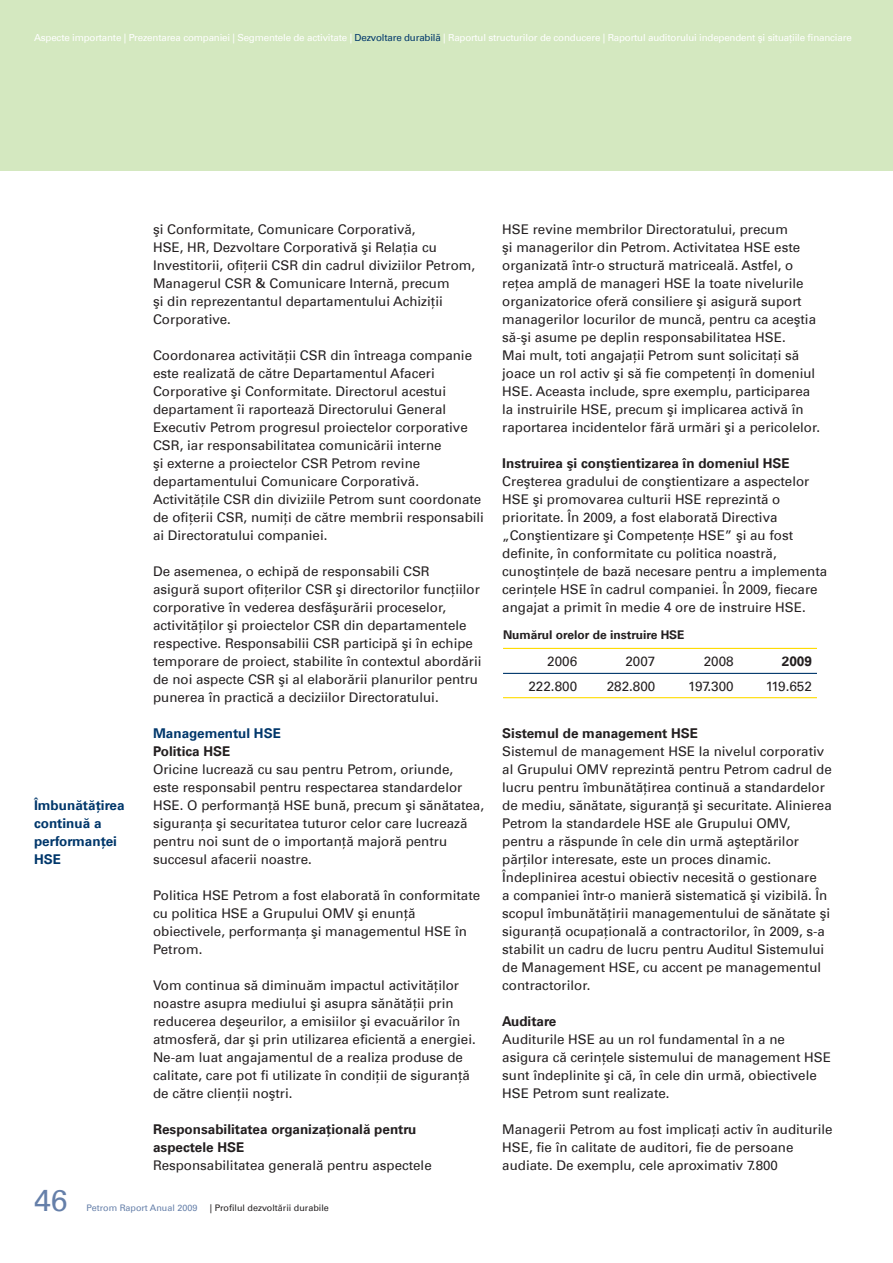
<style>
.page{position:relative;width:893px;height:1263px;background:#fff}
.page>*{position:absolute;margin:0;border:0;box-sizing:border-box;transform-origin:0 0}
.t1{font:30px "Univers Com 55 Roman";color:#657fa9}
.t2{font:700 13.5px/18px "Univers Com 65";color:#231f20}
.t3{font:700 13.5px/18px "Univers Com 65";color:#00376b}
.t4{font:13.5px "Univers Com 55 Roman";color:#231f20}
.t5{font:13.35px/18px "Univers Com 55 Roman";color:#231f20}
.t6{font:700 12px "Univers Com 65";color:#231f20}
.t7{font:9.75px "Univers Com 55 Roman";letter-spacing:-.015em;color:#fff}
.t8{font:9px "Univers Com 55 Roman";color:#231f20}
.t9{font:9px "Univers Com 55 Roman";color:#657fa9}
.s1{color:#00376b}
</style>
<div class="page">
<div style="left:0;top:0;width:893px;height:170px;background:#d4e8c0"></div>
<hr style="left:503px;top:648px;width:314px;height:1px;background:#ffdc01">
<hr style="left:503px;top:673px;width:314px;height:1px;background:#00376b">
<hr style="left:503px;top:697px;width:314px;height:1px;background:#ffdc01">
<p class="t7" style="left:34px;top:32px;width:819px">Aspecte importante | Prezentarea companiei | Segmentele de activitate | <span class="s1">Dezvoltare durabilă</span> | Raportul structurilor de conducere | Raportul auditorului independent şi situaţiile financiare</p>
<p class="t3" style="left:34px;top:796px;width:92px">Îmbunătăţirea continuă a performanţei<br>HSE</p>
<p class="t5" style="left:153px;top:220px;width:324px">şi Conformitate, Comunicare Corporativă,<br>HSE, HR, Dezvoltare Corporativă şi Relaţia cu Investitorii, ofiţerii CSR din cadrul diviziilor Petrom, Managerul CSR &amp; Comunicare Internă, precum<br>şi din reprezentantul departamentului Achiziţii Corporative.</p>
<p class="t5" style="left:153px;top:346px;width:332px">Coordonarea activităţii CSR din întreaga companie este realizată de către Departamentul Afaceri Corporative şi Conformitate. Directorul acestui departament îi raportează Directorului General Executiv Petrom progresul proiectelor corporative CSR, iar responsabilitatea comunicării interne<br>şi externe a proiectelor CSR Petrom revine departamentului Comunicare Corporativă.<br>Activităţile CSR din diviziile Petrom sunt coordonate de ofiţerii CSR, numiţi de către membrii responsabili ai Directoratului companiei.</p>
<p class="t5" style="left:153px;top:562px;width:330px">De asemenea, o echipă de responsabili CSR<br>asigură suport ofiţerilor CSR şi directorilor funcţiilor corporative în vederea desfăşurării proceselor, activităţilor şi proiectelor CSR din departamentele respective. Responsabilii CSR participă şi în echipe temporare de proiect, stabilite în contextul abordării de noi aspecte CSR şi al elaborării planurilor pentru punerea în practică a deciziilor Directoratului.</p>
<p class="t3" style="left:153px;top:724px;width:129px">Managementul HSE</p>
<p class="t2" style="left:153px;top:742px;width:79px">Politica HSE</p>
<p class="t5" style="left:153px;top:760px;width:332px">Oricine lucrează cu sau pentru Petrom, oriunde,<br>este responsabil pentru respectarea standardelor HSE. O performanţă HSE bună, precum şi sănătatea, siguranţa şi securitatea tuturor celor care lucrează pentru noi sunt de o importanţă majoră pentru succesul afacerii noastre.</p>
<p class="t5" style="left:153px;top:886px;width:329px">Politica HSE Petrom a fost elaborată în conformitate cu politica HSE a Grupului OMV şi enunţă obiectivele, performanţa şi managementul HSE în Petrom.</p>
<p class="t5" style="left:153px;top:976px;width:324px">Vom continua să diminuăm impactul activităţilor noastre asupra mediului şi asupra sănătăţii prin reducerea deşeurilor, a emisiilor şi evacuărilor în atmosferă, dar şi prin utilizarea eficientă a energiei.<br>Ne-am luat angajamentul de a realiza produse de calitate, care pot fi utilizate în condiţii de siguranţă de către clienţii noştri.</p>
<p class="t2" style="left:153px;top:1120px;width:265px">Responsabilitatea organizaţională pentru aspectele HSE</p>
<p class="t5" style="left:153px;top:1156px;width:280px">Responsabilitatea generală pentru aspectele</p>
<h1 class="t1" style="left:34px;top:1182px;width:35px">46</h1>
<p class="t9" style="left:86px;top:1202px;width:112px">Petrom Raport Anual 2009</p>
<p class="t8" style="left:210px;top:1202px;width:121px">| Profilul dezvoltării durabile</p>
<p class="t5" style="left:502px;top:220px;width:319px">HSE revine membrilor Directoratului, precum<br>şi managerilor din Petrom. Activitatea HSE este organizată într-o structură matriceală. Astfel, o reţea amplă de manageri HSE la toate nivelurile organizatorice oferă consiliere şi asigură suport managerilor locurilor de muncă, pentru ca aceştia să-şi asume pe deplin responsabilitatea HSE.<br>Mai mult, toti angajaţii Petrom sunt solicitaţi să joace un rol activ şi să fie competenţi în domeniul HSE. Aceasta include, spre exemplu, participarea la instruirile HSE, precum şi implicarea activă în raportarea incidentelor fără urmări şi a pericolelor.</p>
<p class="t2" style="left:502px;top:454px;width:289px">Instruirea şi conştientizarea în domeniul HSE</p>
<p class="t5" style="left:502px;top:472px;width:326px">Creşterea gradului de conştientizare a aspectelor HSE şi promovarea culturii HSE reprezintă o prioritate. În 2009, a fost elaborată Directiva „Conştientizare şi Competenţe HSE” şi au fost definite, în conformitate cu politica noastră, cunoştinţele de bază necesare pentru a implementa cerinţele HSE în cadrul companiei. În 2009, fiecare angajat a primit în medie 4 ore de instruire HSE.</p>
<p class="t6" style="left:503px;top:628px;width:183px">Numărul orelor de instruire HSE</p>
<p class="t4" style="left:547px;top:653px;width:32px">2006</p>
<p class="t4" style="left:625px;top:653px;width:32px">2007</p>
<p class="t4" style="left:704px;top:653px;width:32px">2008</p>
<p class="t2" style="left:782px;top:652px;width:32px">2009</p>
<p class="t4" style="left:528px;top:678px;width:50px">222.800</p>
<p class="t4" style="left:607px;top:678px;width:50px">282.800</p>
<p class="t4" style="left:688px;top:678px;width:47px">197.300</p>
<p class="t4" style="left:766px;top:678px;width:48px">119.652</p>
<p class="t2" style="left:502px;top:724px;width:197px">Sistemul de management HSE</p>
<p class="t5" style="left:502px;top:742px;width:331px">Sistemul de management HSE la nivelul corporativ al Grupului OMV reprezintă pentru Petrom cadrul de lucru pentru îmbunătăţirea continuă a standardelor de mediu, sănătate, siguranţă şi securitate. Alinierea Petrom la standardele HSE ale Grupului OMV, pentru a răspunde în cele din urmă aşteptărilor părţilor interesate, este un proces dinamic.<br>Îndeplinirea acestui obiectiv necesită o gestionare<br>a companiei într-o manieră sistematică şi vizibilă. În scopul îmbunătăţirii managementului de sănătate şi siguranţă ocupaţională a contractorilor, în 2009, s-a stabilit un cadru de lucru pentru Auditul Sistemului de Management HSE, cu accent pe managementul contractorilor.</p>
<p class="t2" style="left:502px;top:1012px;width:56px">Auditare</p>
<p class="t5" style="left:502px;top:1030px;width:330px">Auditurile HSE au un rol fundamental în a ne asigura că cerinţele sistemului de management HSE sunt îndeplinite şi că, în cele din urmă, obiectivele HSE Petrom sunt realizate.</p>
<p class="t5" style="left:502px;top:1120px;width:332px">Managerii Petrom au fost implicaţi activ în auditurile<br>HSE, fie în calitate de auditori, fie de persoane audiate. De exemplu, cele aproximativ 7.800</p>
</div>
